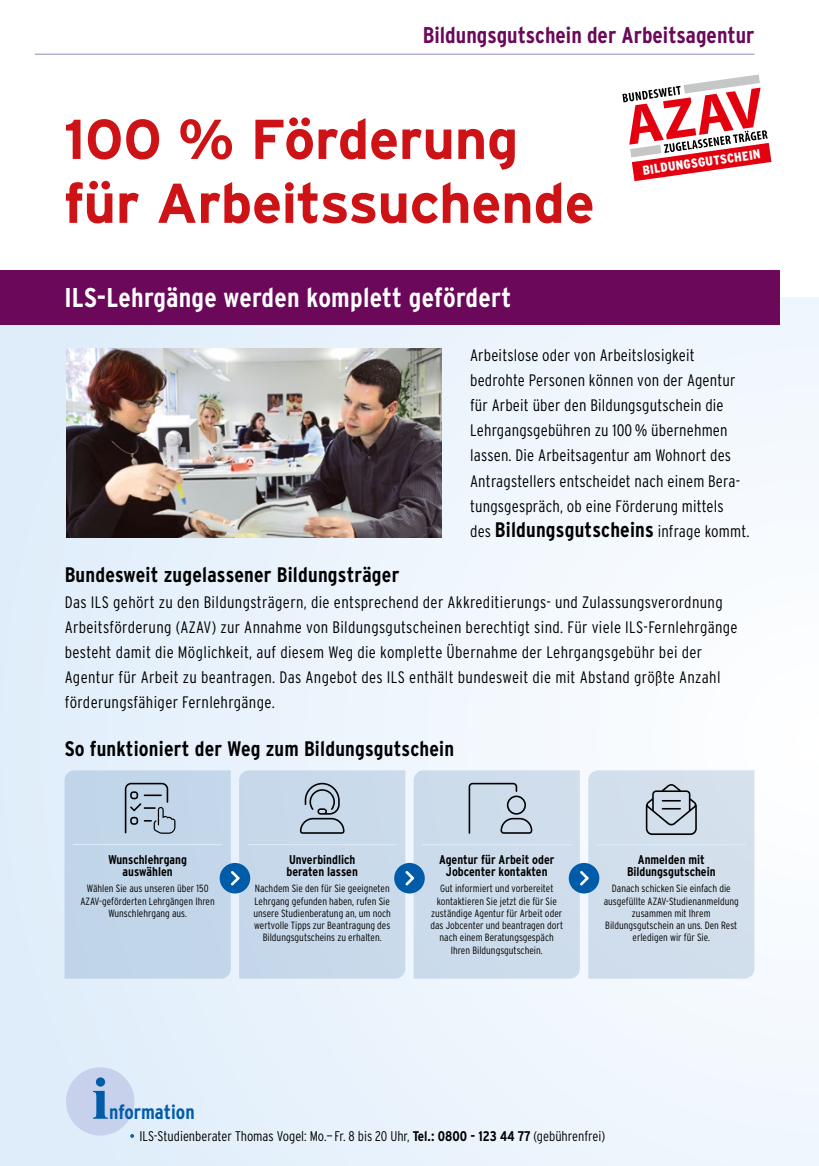
<style>
.page{position:relative;width:819px;height:1166px;background:#fff}
.page>*{position:absolute;margin:0;border:0;box-sizing:border-box;transform-origin:0 0}
.t1{font:700 60.9px "Times New Roman";color:#005ca9}
.t2{font:700 56px/63.9px "Interstate";letter-spacing:-.005em;color:#cd1316}
.t3{font:700 27.12px "Interstate Condensed";letter-spacing:.01em;color:#fff}
.t4{font:700 22.75px "Interstate Condensed";color:#6b085a}
.t5{font:700 21px "Interstate Condensed";letter-spacing:.01em;color:#000}
.t6{font:700 20.12px "Interstate Condensed";color:#005ca9}
.t7{font:300 16.62px/25.2px "Interstate Condensed";letter-spacing:.015em;color:#000}
.t8{font:300 14px "Interstate Condensed";color:#000}
.t9{font:900 12.95px "Interstate Condensed";color:#fff}
.t10{font:700 12.6px/12.2px "Interstate Condensed";color:#000;text-align:center}
.t11{font:300 10.5px/12.2px "Interstate Condensed";color:#000;text-align:center}
.s1{font-weight:300;font-size:16.62px}
.s2{color:#005ca9}
.s3{font-weight:700}
</style>
<div class="page">
<div style="left:0;top:298px;width:819px;height:868px;background:linear-gradient(to right,#dfedfa,#f8fbfe)"></div>
<div style="left:66px;top:1067px;width:68px;height:68px;background:#c7d1ec;border-radius:50%"></div>
<div style="left:0;top:270px;width:779px;height:55px;background:#6b085a"></div>
<svg style="left:622px;top:74px;width:149px;height:107px"></svg>
<img style="left:66px;top:349px;width:375px;height:188px">
<hr style="left:35px;top:54px;width:719px;height:1px;background:#908dbe">
<svg style="left:64px;top:770px;width:690px;height:208px;background:#c5d6e7"></svg>
<h3 class="t4" style="left:423px;top:22px;width:333px">Bildungsgutschein der Arbeitsagentur</h3>
<h2 class="t2" style="left:64px;top:107px;width:532px">100 % Förderung für Arbeitssuchende</h2>
<h3 class="t3" style="left:64px;top:283px;width:448px">ILS-Lehrgänge werden komplett gefördert</h3>
<p class="t9" style="left:641px;top:163px;width:120px;rotate:-8deg">BILDUNGSGUTSCHEIN</p>
<p class="t7" style="left:470px;top:342px;width:271px">Arbeitslose oder von Arbeitslosigkeit bedrohte Personen können von der Agentur für Arbeit über den Bildungsgutschein die Lehrgangsgebühren zu 100% übernehmen lassen. Die Arbeitsagentur am Wohnort des Antragstellers entscheidet nach einem Bera&shy;tungsgespräch, ob eine Förderung mittels</p>
<p class="t5" style="left:470px;top:518px;width:281px"><span class="s1">des</span> Bildungsgutscheins <span class="s1">infrage kommt.</span></p>
<p class="t5" style="left:65px;top:563px;width:336px">Bundesweit zugelassener Bildungsträger</p>
<p class="t7" style="left:65px;top:589px;width:674px">Das ILS gehört zu den Bildungsträgern, die entsprechend der Akkreditierungs- und Zulassungsverordnung Arbeitsförderung (AZAV) zur Annahme von Bildungsgutscheinen berechtigt sind. Für viele ILS-Fernlehrgänge besteht damit die Möglichkeit, auf diesem Weg die komplette Übernahme der Lehrgangsgebühr bei der Agentur für Arbeit zu beantragen. Das Angebot des ILS enthält bundesweit die mit Abstand größte Anzahl förderungsfähiger Fernlehrgänge.</p>
<p class="t5" style="left:65px;top:736px;width:391px">So funktioniert der Weg zum Bildungsgutschein</p>
<p class="t10" style="left:108px;top:853px;width:80px">Wunschlehrgang auswählen</p>
<p class="t11" style="left:80px;top:882px;width:136px">Wählen Sie aus unseren über 150<br>AZAV-geförderten Lehrgängen Ihren<br>Wunschlehrgang aus.</p>
<p class="t10" style="left:286px;top:853px;width:73px;text-align:left">Unverbindlich beraten lassen</p>
<p class="t11" style="left:253px;top:882px;width:139px">Nachdem Sie den für Sie geeigneten Lehrgang gefunden haben, rufen Sie unsere Studienberatung an, um noch wertvolle Tipps zur Beantragung des Bildungsgutscheins zu erhalten.</p>
<p class="t10" style="left:439px;top:853px;width:117px">Agentur für Arbeit oder<br>Jobcenter kontakten</p>
<p class="t11" style="left:430px;top:882px;width:134px">Gut informiert und vorbereitet kontaktieren Sie jetzt die für Sie zuständige Agentur für Arbeit oder das Jobcenter und beantragen dort nach einem Beratungsgespäch<br>Ihren Bildungsgutschein.</p>
<p class="t10" style="left:627px;top:853px;width:90px">Anmelden mit<br>Bildungsgutschein</p>
<p class="t11" style="left:603px;top:882px;width:137px">Danach schicken Sie einfach die ausgefüllte AZAV-Studienanmeldung zusammen mit Ihrem<br>Bildungsgutschein an uns. Den Rest erledigen wir für Sie.</p>
<h1 class="t1" style="left:92px;top:1056px;width:18px">i</h1>
<p class="t6" style="left:109px;top:1100px;width:87px">nformation</p>
<p class="t8" style="left:131px;top:1128px;width:476px"><span class="s2">·</span> ILS-Studienberater Thomas Vogel: Mo.— Fr. 8 bis 20 Uhr, <span class="s3">Tel.: 0800 - 123 44 77</span> (gebührenfrei)</p>
</div>
